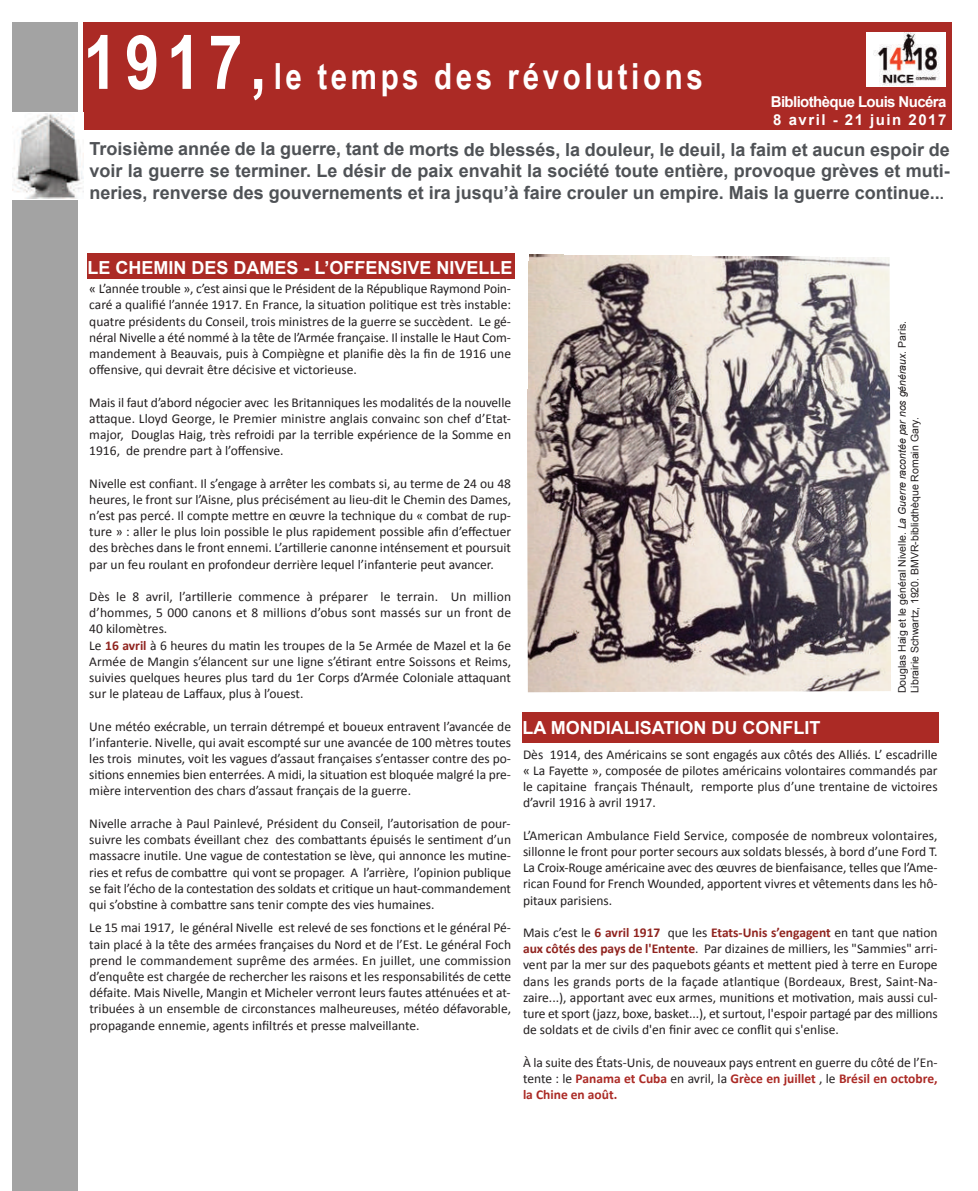
<style>
.page{position:relative;width:978px;height:1191px;background:#fff}
.page>*{position:absolute;margin:0;border:0;box-sizing:border-box;transform-origin:0 0}
.t1{font:700 36px "Arial Narrow";letter-spacing:.1em;color:#fff}
.t2{font:700 18px/21.6px "Arial";color:#4f5256;text-align:justify}
.t3{font:700 18px "Arial";color:#fff}
.t4{font:700 15px/18px "Arial";letter-spacing:-.04em;color:#fff}
.t5{font:13.5px/16.2px "Calibri";color:#231f20;text-align:justify}
.t6{font:10.5px/12.6px "Arial";color:#231f20}
.s1{font-size:75px}
.s2{font-size:72px}
.s3{font-size:15px}
.s4{font-weight:700;color:#90241f}
.s5{font-style:italic}
.s6{font-weight:700;color:#ab2a25}
</style>
<div class="page">
<div style="left:87px;top:253px;width:427px;height:26px;background:#ab2a25"></div>
<div style="left:522px;top:712px;width:417px;height:30px;background:#ab2a25"></div>
<div style="left:83px;top:22px;width:869px;height:107px;background:#ab2a25"></div>
<img style="left:867px;top:32px;width:78px;height:54px">
<div style="left:12px;top:22px;width:66px;height:1169px;background:#a3a3a3"></div>
<div style="left:7px;top:112px;width:76px;height:88px;background:#fff"></div>
<img style="left:12px;top:113px;width:71px;height:85px">
<img style="left:527px;top:254px;width:364px;height:438px">
<h1 class="t1" style="left:83px;top:55px;width:621px"><span class="s1">1917</span><span class="s2">,</span>le temps des révolutions</h1>
<p class="t4" style="left:771px;top:92px;width:177px">Bibliothèque Louis Nucéra<br>8 avril - 21 juin 2017</p>
<p class="t2" style="left:90px;top:138px;width:862px">Troisième année de la guerre, tant de morts de blessés, la douleur, le deuil, la faim et aucun espoir de voir la guerre se terminer. Le désir de paix envahit la société toute entière, provoque grèves et muti&shy;neries, renverse des gouvernements et ira jusqu’à faire crouler un empire. Mais la guerre continue..<span class="s3">.</span></p>
<h2 class="t3" style="left:87px;top:258px;width:427px">LE CHEMIN DES DAMES - L’OFFENSIVE NIVELLE</h2>
<p class="t5" style="left:89px;top:282px;width:423px">« L’année trouble », c’est ainsi que le Président de la République Raymond Poin&shy;caré a qualifié l’année 1917. En France, la situation politique est très instable: quatre présidents du Conseil, trois ministres de la guerre se succèdent. Le gé&shy;néral Nivelle a été nommé à la tête de l’Armée française. Il installe le Haut Com&shy;mandement à Beauvais, puis à Compiègne et planifie dès la fin de 1916 une offensive, qui devrait être décisive et victorieuse.</p>
<p class="t5" style="left:89px;top:395px;width:423px">Mais il faut d’abord négocier avec les Britanniques les modalités de la nouvelle attaque. Lloyd George, le Premier ministre anglais convainc son chef d’Etat&shy;major, Douglas Haig, très refroidi par la terrible expérience de la Somme en 1916, de prendre part à l’offensive.</p>
<p class="t5" style="left:89px;top:476px;width:423px">Nivelle est confiant. Il s’engage à arrêter les combats si, au terme de 24 ou 48 heures, le front sur l’Aisne, plus précisément au lieu-dit le Chemin des Dames, n’est pas percé. Il compte mettre en œuvre la technique du « combat de rup&shy;ture » : aller le plus loin possible le plus rapidement possible afin d’effectuer des brèches dans le front ennemi. L’artillerie canonne inténsement et poursuit par un feu roulant en profondeur derrière lequel l’infanterie peut avancer.</p>
<p class="t5" style="left:89px;top:589px;width:423px;text-align:left">Dès le 8 avril, l’artillerie commence à préparer le terrain. Un million d’hommes, 5 000 canons et 8 millions d’obus sont massés sur un front de 40 kilomètres.<br>Le <span class="s4">16 avril</span> à 6 heures du matin les troupes de la 5e Armée de Mazel et la 6e Armée de Mangin s’élancent sur une ligne s’étirant entre Soissons et Reims, suivies quelques heures plus tard du 1er Corps d’Armée Coloniale attaquant sur le plateau de Laffaux, plus à l’ouest.</p>
<p class="t5" style="left:89px;top:719px;width:423px">Une météo exécrable, un terrain détrempé et boueux entravent l’avancée de l’infanterie. Nivelle, qui avait escompté sur une avancée de 100 mètres toutes les trois minutes, voit les vagues d’assaut françaises s’entasser contre des po&shy;sitions ennemies bien enterrées. A midi, la situation est bloquée malgré la pre&shy;mière intervention des chars d’assaut français de la guerre.</p>
<p class="t5" style="left:89px;top:816px;width:423px">Nivelle arrache à Paul Painlevé, Président du Conseil, l’autorisation de pour&shy;suivre les combats éveillant chez des combattants épuisés le sentiment d’un massacre inutile. Une vague de contestation se lève, qui annonce les mutine&shy;ries et refus de combattre qui vont se propager. A l’arrière, l’opinion publique se fait l’écho de la contestation des soldats et critique un haut-commandement qui s’obstine à combattre sans tenir compte des vies humaines.</p>
<p class="t5" style="left:89px;top:921px;width:423px">Le 15 mai 1917, le général Nivelle est relevé de ses fonctions et le général Pé&shy;tain placé à la tête des armées françaises du Nord et de l’Est. Le général Foch prend le commandement suprême des armées. En juillet, une commission d’enquête est chargée de rechercher les raisons et les responsabilités de cette défaite. Mais Nivelle, Mangin et Micheler verront leurs fautes atténuées et at&shy;tribuées à un ensemble de circonstances malheureuses, météo défavorable, propagande ennemie, agents infiltrés et presse malveillante.</p>
<h2 class="t3" style="left:522px;top:717px;width:299px">LA MONDIALISATION DU CONFLIT</h2>
<p class="t6" style="left:896px;top:693px;width:374px;rotate:-90deg">Douglas Haig et le général Nivelle. <span class="s5">La Guerre racontée par nos généraux</span>. Paris.<br>Librairie Schwartz, 1920. BMVR-bibliothèque Romain Gary.</p>
<p class="t5" style="left:523px;top:747px;width:416px">Dès 1914, des Américains se sont engagés aux côtés des Alliés. L’ escadrille « La Fayette », composée de pilotes américains volontaires commandés par le capitaine français Thénault, remporte plus d’une trentaine de victoires d’avril 1916 à avril 1917.</p>
<p class="t5" style="left:523px;top:828px;width:416px">L’American Ambulance Field Service, composée de nombreux volontaires, sillonne le front pour porter secours aux soldats blessés, à bord d’une Ford T.<br>La Croix-Rouge américaine avec des œuvres de bienfaisance, telles que l’Ame&shy;rican Found for French Wounded, apportent vivres et vêtements dans les hô&shy;pitaux parisiens.</p>
<p class="t5" style="left:523px;top:925px;width:416px">Mais c’est le <span class="s4">6 avril 1917</span> que les <span class="s4">Etats-Unis s’engagent</span> en tant que nation <span class="s4">aux côtés des pays de l'Entente</span>. Par dizaines de milliers, les "Sammies" arri&shy;vent par la mer sur des paquebots géants et mettent pied à terre en Europe dans les grands ports de la façade atlantique (Bordeaux, Brest, Saint-Na&shy;zaire...), apportant avec eux armes, munitions et motivation, mais aussi cul&shy;ture et sport (jazz, boxe, basket...), et surtout, l'espoir partagé par des millions de soldats et de civils d'en finir avec ce conflit qui s'enlise.</p>
<p class="t5" style="left:523px;top:1055px;width:416px">À la suite des États-Unis, de nouveaux pays entrent en guerre du côté de l’En&shy;tente : le <span class="s6">Panama et Cuba</span> en avril, la <span class="s6">Grèce en juillet</span> , le <span class="s6">Brésil en octobre, la Chine en août.</span></p>
</div>
